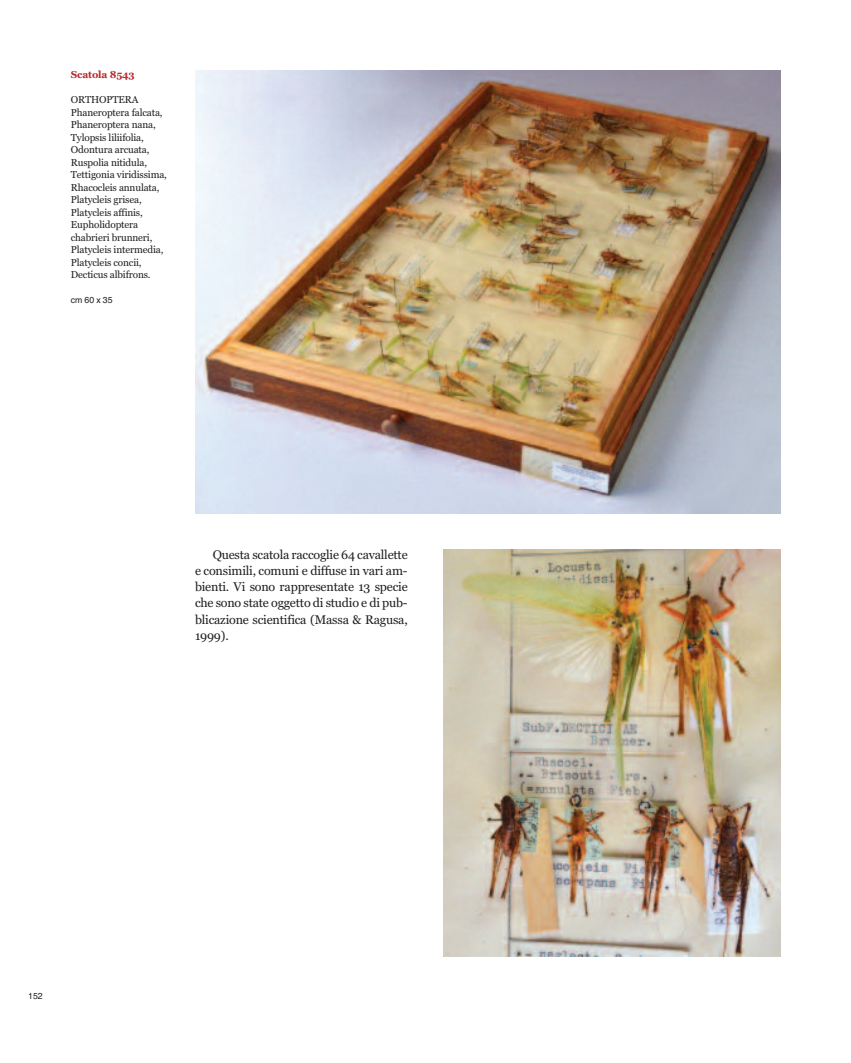
<style>
.page{position:relative;width:851px;height:1063px;background:#fff}
.page>*{position:absolute;margin:0;border:0;box-sizing:border-box;transform-origin:0 0}
.t1{font:12.5px/16.2px "Georgia";letter-spacing:-.015em;color:#231f20;text-align:justify}
.t2{font:10px/12.5px "Georgia";letter-spacing:-.015em;color:#231f20}
.t3{font:700 10px "Georgia";letter-spacing:-.015em;color:#b7282e}
.t4{font:8.75px "Helvetica";letter-spacing:-.015em;color:#231f20}
</style>
<div class="page">
<img style="left:195px;top:71px;width:585px;height:443px">
<img style="left:443px;top:549px;width:337px;height:408px">
<p class="t3" style="left:71px;top:69px;width:65px">Scatola 8543</p>
<p class="t2" style="left:71px;top:94px;width:98px">ORTHOPTERA<br>Phaneroptera falcata,<br>Phaneroptera nana,<br>Tylopsis liliifolia,<br>Odontura arcuata,<br>Ruspolia nitidula,<br>Tettigonia viridissima,<br>Rhacocleis annulata,<br>Platycleis grisea,<br>Platycleis affinis,<br>Eupholidoptera chabrieri brunneri,<br>Platycleis intermedia,<br>Platycleis concii,<br>Decticus albifrons.</p>
<p class="t4" style="left:71px;top:295px;width:43px">cm 60 x 35</p>
<p class="t1" style="left:195px;top:546px;width:214px;text-indent:18px">Questa scatola raccoglie 64 cavallette e consimili, comuni e diffuse in vari am&shy;bienti. Vi sono rappresentate 13 specie che sono state oggetto di studio e di pub&shy;blicazione scientifica (Massa &amp; Ragusa, 1999).</p>
<p class="t4" style="left:28px;top:991px;width:16px">152</p>
</div>
